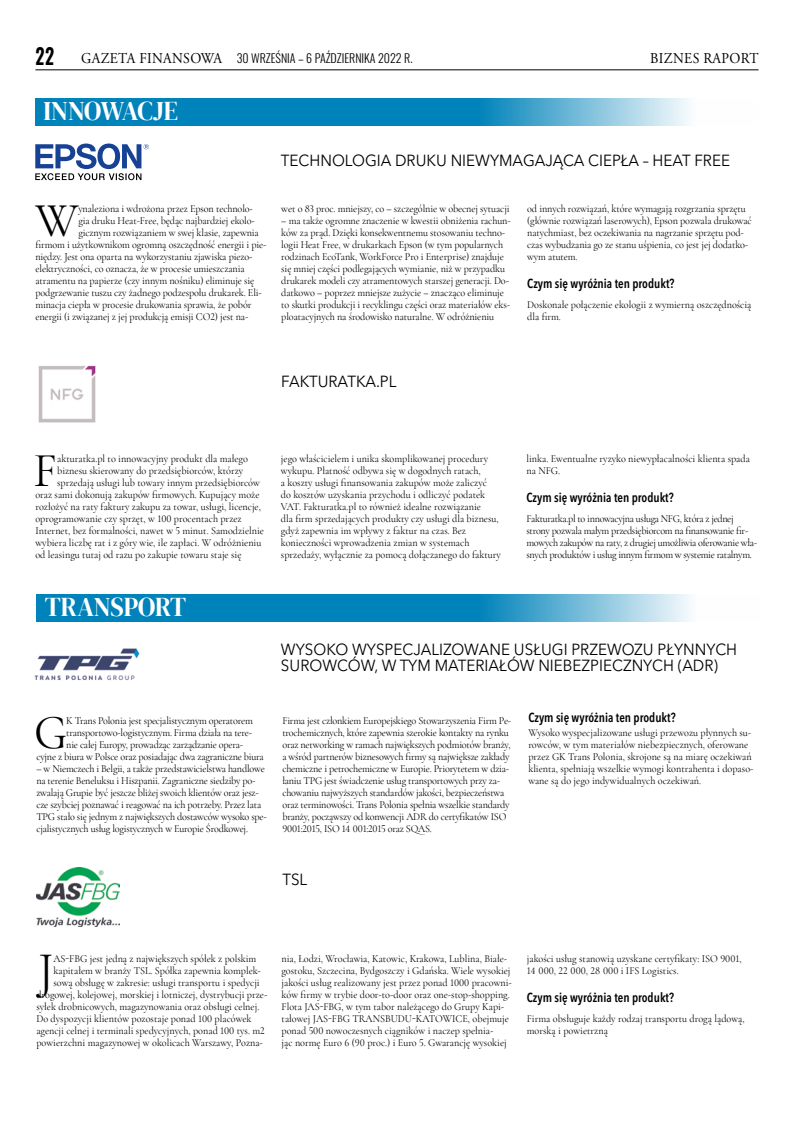
<style>
.page{position:relative;width:794px;height:1134px;background:#fff}
.page>*{position:absolute;margin:0;border:0;box-sizing:border-box;transform-origin:0 0}
.t1{font:48.8px "Cormorant Garamond";color:#000;scale:.95 1}
.t2{font:27px "DM Serif Display";letter-spacing:-.005em;color:#fff;scale:.95 1}
.t3{font:16px/15.7px "Avenir Next LT Pro";color:#000;scale:.95 1}
.t4{font:15px "Adobe Garamond Pro";letter-spacing:.025em;color:#000;scale:.92 1}
.t5{font:600 condensed 13px "Avenir Next LT Pro";color:#000;scale:.95 1}
.t6{font:300 12px "Oswald";color:#000}
.t7{font:10.7px/11.9px "Cormorant Garamond";letter-spacing:-.01em;color:#000;scale:.95 1}
.t8{font:10.7px/11.9px "Cormorant Garamond";letter-spacing:-.03em;color:#000;scale:.95 1}
.s1{font-weight:600;font-size:22px}
.s2{font-family:"Adobe Garamond Pro";font-weight:400;font-size:15px}
</style>
<div class="page">
<hr style="left:35px;top:70px;width:723px;height:1px;background:#000">
<svg style="left:35px;top:98px;width:654px;height:27px;background:#2795c4"></svg>
<svg style="left:36px;top:594px;width:654px;height:27px;background:#2795c4"></svg>
<svg style="left:35px;top:144px;width:114px;height:36px"></svg>
<img style="left:38px;top:365px;width:58px;height:58px">
<img style="left:34px;top:648px;width:106px;height:33px">
<img style="left:36px;top:867px;width:83px;height:60px">
<p class="t6" style="left:35px;top:47px;width:378px"><span class="s1">22</span> <span class="s2">GAZETA FINANSOWA</span> 30 WRZEŚNIA – 6 PAŹDZIERNIKA 2022 R.</p>
<h3 class="t4" style="left:650px;top:49px;width:119px">BIZNES RAPORT</h3>
<h2 class="t2" style="left:44px;top:95px;width:143px">INNOWACJE</h2>
<h1 class="t1" style="left:36px;top:191px;width:47px">W</h1>
<p class="t7" style="left:78px;top:203px;width:185px">ynaleziona i wdrożona przez Epson technolo-</p>
<p class="t7" style="left:78px;top:215px;width:187px">gia druku Heat-Free, będąc najbardziej ekolo-</p>
<p class="t7" style="left:78px;top:227px;width:191px">gicznym rozwiązaniem w swej klasie, zapewnia</p>
<p class="t7" style="left:35px;top:239px;width:245px">firmom i użytkownikom ogromną oszczędność energii i pie-</p>
<p class="t7" style="left:35px;top:251px;width:230px">niędzy. Jest ona oparta na wykorzystaniu zjawiska piezo-</p>
<p class="t7" style="left:35px;top:262px;width:222px">elektryczności, co oznacza, że w procesie umieszczania</p>
<p class="t7" style="left:35px;top:274px;width:232px">atramentu na papierze (czy innym nośniku) eliminuje się</p>
<p class="t7" style="left:35px;top:286px;width:240px">podgrzewanie tuszu czy żadnego podzespołu drukarek. Eli-</p>
<p class="t7" style="left:35px;top:298px;width:229px">minacja ciepła w procesie drukowania sprawia, że pobór</p>
<p class="t7" style="left:35px;top:310px;width:225px">energii (i związanej z jej produkcją emisji CO2) jest na-</p>
<h3 class="t3" style="left:281px;top:152px;width:474px">TECHNOLOGIA DRUKU NIEWYMAGAJĄCA CIEPŁA – HEAT FREE</h3>
<p class="t7" style="left:281px;top:203px;width:242px">wet o 83 proc. mniejszy, co – szczególnie w obecnej sytuacji</p>
<p class="t7" style="left:281px;top:215px;width:243px">– ma także ogromne znaczenie w kwestii obniżenia rachun&shy;ków za prąd. Dzięki konsekwentnemu stosowaniu techno&shy;logii Heat Free, w drukarkach Epson (w tym popularnych rodzinach EcoTank, WorkForce Pro i Enterprise) znajduje się mniej części podlegających wymianie, niż w przypadku drukarek modeli czy atramentowych starszej generacji. Do&shy;datkowo – poprzez mniejsze zużycie – znacząco eliminuje to skutki produkcji i recyklingu części oraz materiałów eks&shy;ploatacyjnych na środowisko naturalne. W odróżnieniu</p>
<p class="t7" style="left:527px;top:203px;width:238px">od innych rozwiązań, które wymagają rozgrzania sprzętu (głównie rozwiązań laserowych), Epson pozwala drukować natychmiast, bez oczekiwania na nagrzanie sprzętu pod&shy;czas wybudzania go ze stanu uśpienia, co jest jej dodatko&shy;wym atutem.</p>
<p class="t5" style="left:527px;top:275px;width:156px">Czym się wyróżnia ten produkt?</p>
<p class="t7" style="left:527px;top:298px;width:238px">Doskonałe połączenie ekologii z wymierną oszczędnością dla firm.</p>
<h3 class="t3" style="left:281px;top:374px;width:123px">FAKTURATKA.PL</h3>
<h1 class="t1" style="left:34px;top:441px;width:26px">F</h1>
<p class="t7" style="left:57px;top:453px;width:202px">akturatka.pl to innowacyjny produkt dla małego</p>
<p class="t7" style="left:57px;top:465px;width:197px">biznesu skierowany do przedsiębiorców, którzy</p>
<p class="t7" style="left:57px;top:477px;width:215px">sprzedają usługi lub towary innym przedsiębiorców</p>
<p class="t7" style="left:35px;top:489px;width:237px">oraz sami dokonują zakupów firmowych. Kupujący może</p>
<p class="t7" style="left:35px;top:501px;width:239px">rozłożyć na raty faktury zakupu za towar, usługi, licencje,</p>
<p class="t7" style="left:35px;top:512px;width:219px">oprogramowanie czy sprzęt, w 100 procentach przez</p>
<p class="t7" style="left:35px;top:524px;width:242px">Internet, bez formalności, nawet w 5 minut. Samodzielnie</p>
<p class="t7" style="left:35px;top:536px;width:239px">wybiera liczbę rat i z góry wie, ile zapłaci. W odróżnieniu</p>
<p class="t7" style="left:35px;top:548px;width:218px">od leasingu tutaj od razu po zakupie towaru staje się</p>
<h2 class="t2" style="left:45px;top:591px;width:150px">TRANSPORT</h2>
<p class="t7" style="left:281px;top:453px;width:233px">jego właścicielem i unika skomplikowanej procedury wykupu. Płatność odbywa się w dogodnych ratach,<br>a koszty usługi finansowania zakupów może zaliczyć<br>do kosztów uzyskania przychodu i odliczyć podatek VAT. Fakturatka.pl to również idealne rozwiązanie<br>dla firm sprzedających produkty czy usługi dla biznesu, gdyż zapewnia im wpływy z faktur na czas. Bez konieczności wprowadzenia zmian w systemach sprzedaży, wyłącznie za pomocą dołączanego do faktury</p>
<p class="t7" style="left:526px;top:453px;width:237px">linka. Ewentualne ryzyko niewypłacalności klienta spada na NFG.</p>
<p class="t5" style="left:526px;top:489px;width:156px">Czym się wyróżnia ten produkt?</p>
<p class="t8" style="left:526px;top:512px;width:244px">Fakturatka.pl to innowacyjna usługa NFG, która z jednej strony pozwala małym przedsiębiorcom na finansowanie fir&shy;mowych zakupów na raty, z drugiej umożliwia oferowanie wła&shy;snych produktów i usług innym firmom w systemie ratalnym.</p>
<h3 class="t3" style="left:281px;top:642px;width:482px">WYSOKO WYSPECJALIZOWANE USŁUGI PRZEWOZU PŁYNNYCH<br>SUROWCÓW, W TYM MATERIAŁÓW NIEBEZPIECZNYCH (ADR)</h3>
<h1 class="t1" style="left:34px;top:703px;width:36px">G</h1>
<p class="t7" style="left:66px;top:715px;width:198px">K Trans Polonia jest specjalistycznym operatorem</p>
<p class="t7" style="left:66px;top:727px;width:197px">transportowo-logistycznym. Firma działa na tere-</p>
<p class="t7" style="left:66px;top:739px;width:188px">nie całej Europy, prowadząc zarządzanie opera-</p>
<p class="t7" style="left:36px;top:751px;width:241px">cyjne z biura w Polsce oraz posiadając dwa zagraniczne biura</p>
<p class="t7" style="left:36px;top:762px;width:244px">– w Niemczech i Belgii, a także przedstawicielstwa handlowe na terenie Beneluksu i Hiszpanii. Zagraniczne siedziby po&shy;zwalają Grupie być jeszcze bliżej swoich klientów oraz jesz&shy;cze szybciej poznawać i reagować na ich potrzeby. Przez lata TPG stało się jednym z największych dostawców wysoko spe&shy;cjalistycznych usług logistycznych w Europie Środkowej.</p>
<p class="t7" style="left:282px;top:715px;width:242px">Firma jest członkiem Europejskiego Stowarzyszenia Firm Pe&shy;trochemicznych, które zapewnia szerokie kontakty na rynku oraz networking w ramach największych podmiotów branży, a wśród partnerów biznesowych firmy są największe zakłady chemiczne i petrochemiczne w Europie. Priorytetem w dzia&shy;łaniu TPG jest świadczenie usług transportowych przy za&shy;chowaniu najwyższych standardów jakości, bezpieczeństwa oraz terminowości. Trans Polonia spełnia wszelkie standardy branży, począwszy od konwencji ADR do certyfikatów ISO 9001:2015, ISO 14 001:2015 oraz SQAS.</p>
<p class="t5" style="left:528px;top:709px;width:156px">Czym się wyróżnia ten produkt?</p>
<p class="t7" style="left:528px;top:727px;width:238px">Wysoko wyspecjalizowane usługi przewozu płynnych su&shy;rowców, w tym materiałów niebezpiecznych, oferowane przez GK Trans Polonia, skrojone są na miarę oczekiwań klienta, spełniają wszelkie wymogi kontrahenta i dopaso&shy;wane są do jego indywidualnych oczekiwań.</p>
<h3 class="t3" style="left:282px;top:872px;width:28px">TSL</h3>
<h1 class="t1" style="left:38px;top:941px;width:17px">J</h1>
<p class="t7" style="left:53px;top:953px;width:215px">AS-FBG jest jedną z największych spółek z polskim</p>
<p class="t7" style="left:53px;top:965px;width:220px">kapitałem w branży TSL. Spółka zapewnia komplek-</p>
<p class="t7" style="left:53px;top:977px;width:219px">sową obsługę w zakresie: usługi transportu i spedycji</p>
<p class="t7" style="left:36px;top:989px;width:245px">drogowej, kolejowej, morskiej i lotniczej, dystrybucji prze-</p>
<p class="t7" style="left:36px;top:1001px;width:236px">syłek drobnicowych, magazynowania oraz obsługi celnej.</p>
<p class="t7" style="left:36px;top:1012px;width:228px">Do dyspozycji klientów pozostaje ponad 100 placówek</p>
<p class="t7" style="left:36px;top:1024px;width:242px">agencji celnej i terminali spedycyjnych, ponad 100 tys. m2</p>
<p class="t7" style="left:36px;top:1036px;width:240px">powierzchni magazynowej w okolicach Warszawy, Pozna-</p>
<p class="t7" style="left:281px;top:953px;width:244px">nia, Łodzi, Wrocławia, Katowic, Krakowa, Lublina, Białe&shy;gostoku, Szczecina, Bydgoszczy i Gdańska. Wiele wysokiej jakości usług realizowany jest przez ponad 1000 pracowni&shy;ków firmy w trybie door-to-door oraz one-stop-shopping.<br>Flota JAS-FBG, w tym tabor należącego do Grupy Kapi&shy;tałowej JAS-FBG TRANSBUDU-KATOWICE, obejmuje ponad 500 nowoczesnych ciągników i naczep spełnia-<br>jąc normę Euro 6 (90 proc.) i Euro 5. Gwarancję wysokiej</p>
<p class="t7" style="left:527px;top:953px;width:228px">jakości usług stanowią uzyskane certyfikaty: ISO 9001,<br>14 000, 22 000, 28 000 i IFS Logistics.</p>
<p class="t5" style="left:527px;top:989px;width:156px">Czym się wyróżnia ten produkt?</p>
<p class="t7" style="left:527px;top:1012px;width:231px">Firma obsługuje każdy rodzaj transportu drogą lądową, morską i powietrzną</p>
</div>
